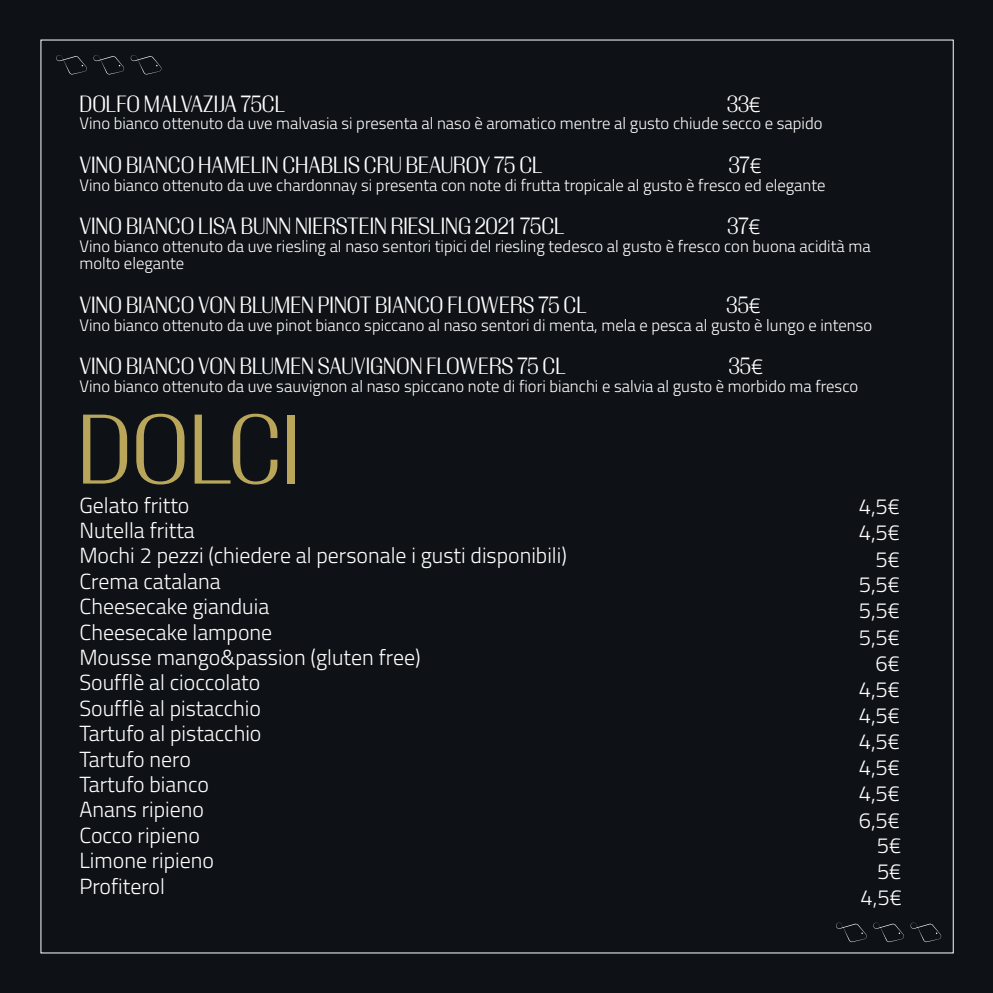
<style>
.page{position:relative;width:993px;height:993px;background:#fff}
.page>*{position:absolute;margin:0;border:0;box-sizing:border-box;transform-origin:0 0}
.t1{font:300 91.88px "Timonium";color:#b9a65a}
.t2{font:300 21.88px "Titillium Web";color:#fff}
.t3{font:300 21.88px "Timonium";color:#fff}
.t4{font:300 16.62px/17.5px "Titillium Web";color:#fff}
.s1{font-family:"Titillium Web"}
</style>
<div class="page">
<div style="left:0;top:0;width:992px;height:992px;background:#0e1216"></div>
<hr style="left:992px;top:0;width:1px;height:992px;background:#0e1216">
<svg style="left:93px;top:55px;width:69px;height:19px"></svg>
<svg style="left:56px;top:55px;width:31px;height:19px"></svg>
<svg style="left:836px;top:922px;width:105px;height:19px"></svg>
<p class="t3" style="left:79px;top:91px;width:207px">DOLFO MALVAZIJA 75CL</p>
<p class="t3" style="left:726px;top:91px;width:36px">33<span class="s1">€</span></p>
<p class="t4" style="left:79px;top:114px;width:744px">Vino bianco ottenuto da uve malvasia si presenta al naso è aromatico mentre al gusto chiude secco e sapido</p>
<p class="t3" style="left:79px;top:152px;width:464px">VINO BIANCO HAMELIN CHABLIS CRU BEAUROY 75 CL</p>
<p class="t3" style="left:728px;top:152px;width:35px">37<span class="s1">€</span></p>
<p class="t4" style="left:79px;top:175px;width:747px">Vino bianco ottenuto da uve chardonnay si presenta con note di frutta tropicale al gusto è fresco ed elegante</p>
<p class="t3" style="left:79px;top:213px;width:486px">VINO BIANCO LISA BUNN NIERSTEIN RIESLING 2021 75CL</p>
<p class="t3" style="left:727px;top:213px;width:35px">37<span class="s1">€</span></p>
<p class="t4" style="left:79px;top:236px;width:792px">Vino bianco ottenuto da uve riesling al naso sentori tipici del riesling tedesco al gusto è fresco con buona acidità ma molto elegante</p>
<p class="t3" style="left:79px;top:292px;width:509px">VINO BIANCO VON BLUMEN PINOT BIANCO FLOWERS 75 CL</p>
<p class="t3" style="left:726px;top:292px;width:36px">35<span class="s1">€</span></p>
<p class="t4" style="left:79px;top:315px;width:794px">Vino bianco ottenuto da uve pinot bianco spiccano al naso sentori di menta, mela e pesca al gusto è lungo e intenso</p>
<p class="t3" style="left:79px;top:353px;width:488px">VINO BIANCO VON BLUMEN SAUVIGNON FLOWERS 75 CL</p>
<p class="t3" style="left:728px;top:353px;width:36px">35<span class="s1">€</span></p>
<p class="t4" style="left:79px;top:376px;width:780px">Vino bianco ottenuto da uve sauvignon al naso spiccano note di fiori bianchi e salvia al gusto è morbido ma fresco</p>
<p class="t1" style="left:78px;top:396px;width:224px">DOLCI</p>
<p class="t2" style="left:79px;top:489px;width:111px">Gelato fritto</p>
<p class="t2" style="left:79px;top:514px;width:117px">Nutella fritta</p>
<p class="t2" style="left:79px;top:539px;width:489px">Mochi 2 pezzi (chiedere al personale i gusti disponibili)</p>
<p class="t2" style="left:79px;top:565px;width:143px">Crema catalana</p>
<p class="t2" style="left:79px;top:590px;width:191px">Cheesecake gianduia</p>
<p class="t2" style="left:79px;top:616px;width:194px">Cheesecake lampone</p>
<p class="t2" style="left:79px;top:641px;width:342px">Mousse mango&amp;passion (gluten free)</p>
<p class="t2" style="left:79px;top:666px;width:182px">Soufflè al cioccolato</p>
<p class="t2" style="left:79px;top:692px;width:183px">Soufflè al pistacchio</p>
<p class="t2" style="left:79px;top:717px;width:183px">Tartufo al pistacchio</p>
<p class="t2" style="left:79px;top:742px;width:113px">Tartufo nero</p>
<p class="t2" style="left:79px;top:768px;width:131px">Tartufo bianco</p>
<p class="t2" style="left:79px;top:793px;width:126px">Anans ripieno</p>
<p class="t2" style="left:79px;top:819px;width:122px">Cocco ripieno</p>
<p class="t2" style="left:79px;top:844px;width:136px">Limone ripieno</p>
<p class="t2" style="left:79px;top:869px;width:87px">Profiterol</p>
<p class="t2" style="left:858px;top:490px;width:43px">4,5€</p>
<p class="t2" style="left:858px;top:516px;width:43px">4,5€</p>
<p class="t2" style="left:875px;top:543px;width:26px">5€</p>
<p class="t2" style="left:858px;top:568px;width:43px">5,5€</p>
<p class="t2" style="left:858px;top:594px;width:43px">5,5€</p>
<p class="t2" style="left:858px;top:621px;width:43px">5,5€</p>
<p class="t2" style="left:875px;top:646px;width:26px">6€</p>
<p class="t2" style="left:858px;top:672px;width:43px">4,5€</p>
<p class="t2" style="left:858px;top:699px;width:43px">4,5€</p>
<p class="t2" style="left:858px;top:725px;width:43px">4,5€</p>
<p class="t2" style="left:858px;top:751px;width:43px">4,5€</p>
<p class="t2" style="left:858px;top:777px;width:43px">4,5€</p>
<p class="t2" style="left:858px;top:803px;width:43px">6,5€</p>
<p class="t2" style="left:876px;top:829px;width:26px">5€</p>
<p class="t2" style="left:876px;top:855px;width:26px">5€</p>
<p class="t2" style="left:860px;top:881px;width:43px">4,5€</p>
</div>
